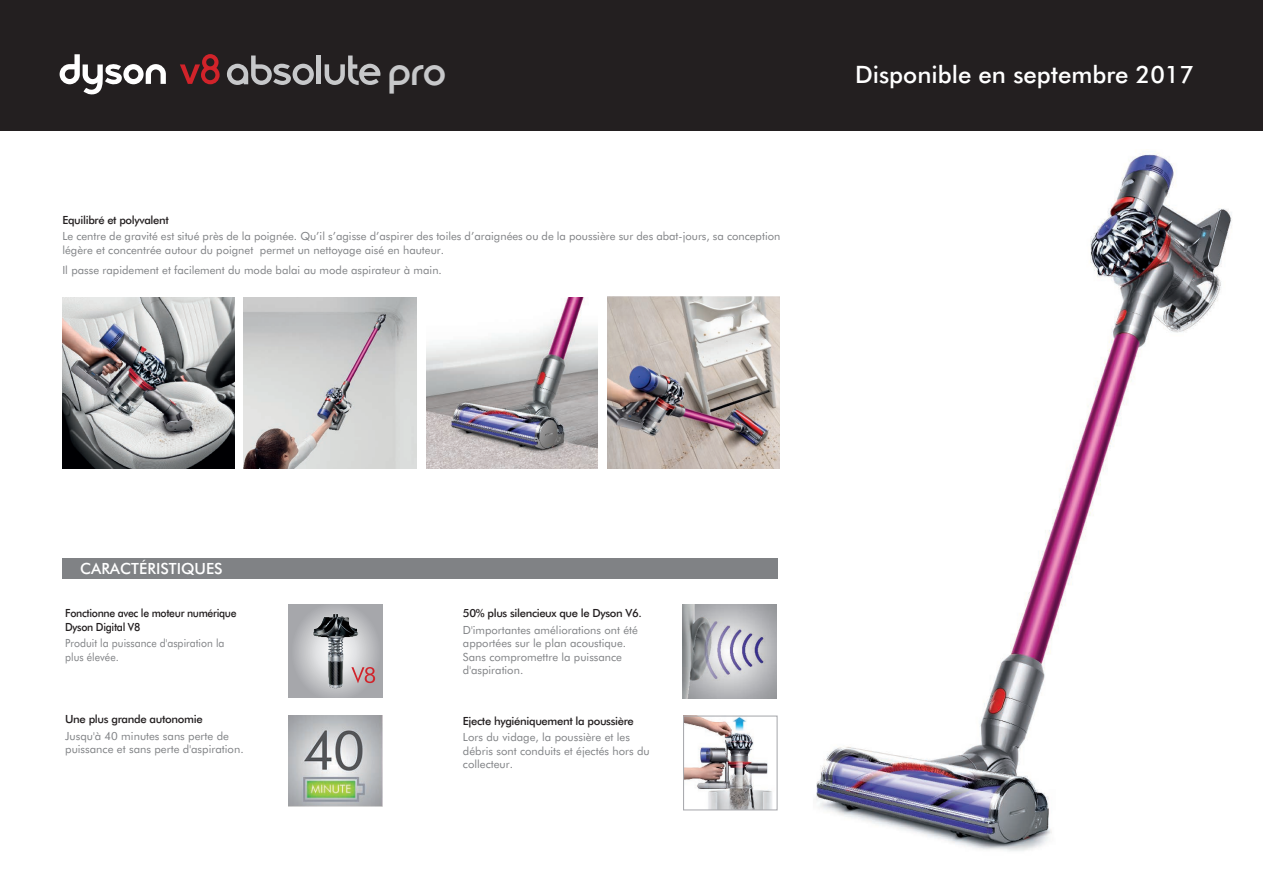
<style>
.page{position:relative;width:1263px;height:893px;background:#fff}
.page>*{position:absolute;margin:0;border:0;box-sizing:border-box;transform-origin:0 0}
.t1{font:800 42.3px "Dyson Sans";color:#c7c8ca}
.t2{font:500 24px "Futura BT";color:#fff}
.t3{font:500 15.45px "Futura BT";color:#fff}
.t4{font:11.25px/13.5px "Futura BT";color:#808285}
.t5{font:500 11.25px "Futura BT";letter-spacing:-.03em;color:#231f20}
.t6{font:500 11.25px/13.5px "Futura BT";letter-spacing:-.03em;color:#231f20;scale:.93 1}
.t7{font:11.25px/13.5px "Futura BT";color:#808285;scale:.93 1}
</style>
<div class="page">
<img style="left:762px;top:130px;width:482px;height:721px">
<div style="left:0;top:0;width:1263px;height:130px;background:#231f20"></div>
<svg style="left:60px;top:54px;width:106px;height:41px"></svg>
<svg style="left:180px;top:54px;width:40px;height:30px"></svg>
<img style="left:289px;top:715px;width:93px;height:91px">
<svg style="left:227px;top:56px;width:87px;height:29px"></svg>
<hr style="left:317px;top:56px;width:4px;height:28px;background:#c7c8ca">
<svg style="left:325px;top:56px;width:55px;height:29px"></svg>
<div style="left:62px;top:558px;width:716px;height:21px;background:#808285"></div>
<img style="left:244px;top:297px;width:172px;height:172px">
<img style="left:426px;top:297px;width:171px;height:171px">
<img style="left:608px;top:297px;width:171px;height:171px">
<img style="left:63px;top:297px;width:171px;height:172px">
<img style="left:685px;top:717px;width:91px;height:91px">
<div style="left:683px;top:715px;width:95px;height:95px;border:1px solid #a8a9ad"></div>
<div style="left:289px;top:604px;width:93px;height:94px;background:linear-gradient(to right,#abacb0,#aaabaf)"></div>
<img style="left:301px;top:608px;width:75px;height:83px">
<svg style="left:351px;top:667px;width:24px;height:16px"></svg>
<img style="left:683px;top:604px;width:94px;height:94px">
<h1 class="t1" style="left:388px;top:57px;width:59px">pro</h1>
<p class="t5" style="left:62px;top:213px;width:108px">Equilibré et polyvalent</p>
<p class="t4" style="left:62px;top:229px;width:719px">Le centre de gravité est situé près de la poignée. Qu’il s’agisse d’aspirer des toiles d’araignées ou de la poussière sur des abat-jours, sa conception légère et concentrée autour du poignet permet un nettoyage aisé en hauteur.</p>
<p class="t4" style="left:62px;top:263px;width:381px">Il passe rapidement et facilement du mode balai au mode aspirateur à main.</p>
<h2 class="t2" style="left:855px;top:60px;width:340px">Disponible en septembre 2017</h2>
<h3 class="t3" style="left:80px;top:559px;width:144px">CARACTÉRISTIQUES</h3>
<p class="t6" style="left:65px;top:606px;width:186px">Fonctionne avec le moteur numérique<br>Dyson Digital V8</p>
<p class="t7" style="left:65px;top:636px;width:173px">Produit la puissance d'aspiration la plus élevée.</p>
<p class="t5" style="left:65px;top:713px;width:139px">Une plus grande autonomie</p>
<p class="t4" style="left:65px;top:729px;width:180px">Jusqu'à 40 minutes sans perte de puissance et sans perte d'aspiration.</p>
<p class="t5" style="left:463px;top:606px;width:180px">50% plus silencieux que le Dyson V6.</p>
<p class="t4" style="left:463px;top:623px;width:176px">D'importantes améliorations ont été apportées sur le plan acoustique.<br>Sans compromettre la puissance d'aspiration.</p>
<p class="t5" style="left:463px;top:714px;width:172px">Ejecte hygiéniquement la poussière</p>
<p class="t4" style="left:463px;top:730px;width:188px">Lors du vidage, la poussière et les débris sont conduits et éjectés hors du collecteur.</p>
</div>
